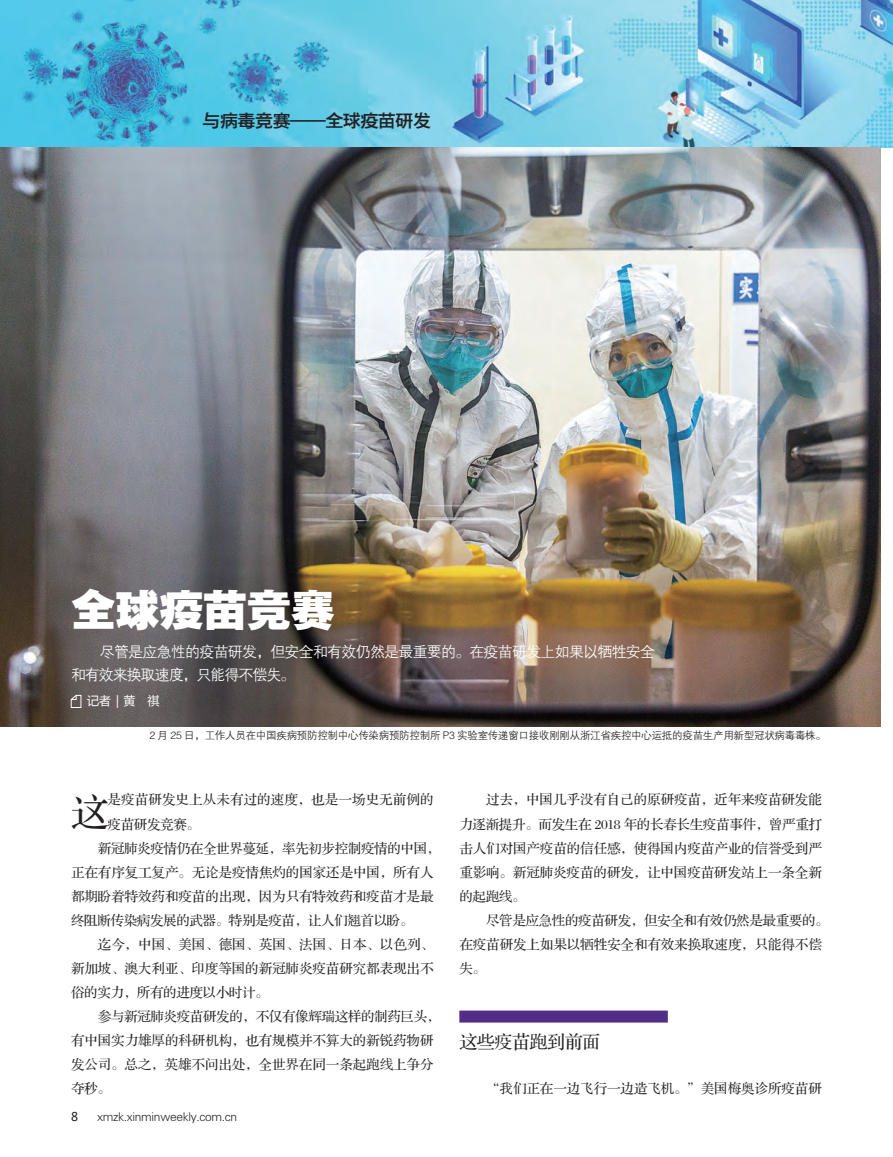
<style>
.page{position:relative;width:893px;height:1157px;background:#fff}
.page>*{position:absolute;margin:0;border:0;box-sizing:border-box;transform-origin:0 0}
.t1{font:45px "FZYDTHJW GB1 0";letter-spacing:-.025em;color:#fff}
.t2{font:37.5px "FZS3 JW GB1 0";color:#231f20}
.t3{font:18px "FZYDZHK GBK1 0";letter-spacing:-.025em;color:#231f20}
.t4{font:18px "FZS3 K GBK1 0";letter-spacing:-.025em;color:#231f20}
.t5{font:15px/22.5px "FZZDXJW GB1 0";letter-spacing:-.05em;color:#fff}
.t6{font:13.5px "FZS3 JW GB1 0";letter-spacing:-.005em;color:#231f20}
.t7{font:13.5px "FZS3 JW GB1 0";letter-spacing:-.025em;color:#231f20}
.t8{font:12px "FZXH1 JW GB1 0";letter-spacing:-.025em;color:#231f20}
.t9{font:12px "Microsoft Ya Hei";color:#fff}
.t10{font:12px "Microsoft Ya Hei";color:#231f20}
.t11{font:10.5px "FZZDXJW GB1 0";letter-spacing:-.025em;color:#231f20}
</style>
<div class="page">
<img style="left:0;top:0;width:893px;height:147px">
<img style="left:0;top:147px;width:880px;height:579px">
<svg style="left:71px;top:695px;width:10px;height:13px"></svg>
<div style="left:459px;top:1010px;width:209px;height:12px;background:#522e86"></div>
<h3 class="t3" style="left:202px;top:111px;width:230px">与病毒竞赛——全球疫苗研发</h3>
<p class="t1" style="left:71px;top:585px;width:266px">全球疫苗竞赛</p>
<p class="t5" style="left:71px;top:641px;width:586px">　　尽管是应急性的疫苗研发，但安全和有效仍然是最重要的。在疫苗研发上如果以牺牲安全和有效来换取速度，只能得不偿失。</p>
<p class="t9" style="left:87px;top:692px;width:73px">记者｜黄　祺</p>
<p class="t11" style="left:149px;top:729px;width:678px">2 月 25 日，工作人员在中国疾病预防控制中心传染病预防控制所 P3 实验室传递窗口接收刚刚从浙江省疾控中心运抵的疫苗生产用新型冠状病毒毒株。</p>
<p class="t2" style="left:71px;top:792px;width:39px">这</p>
<p class="t6" style="left:108px;top:793px;width:328px">是疫苗研发史上从未有过的速度，也是一场史无前例的</p>
<p class="t6" style="left:108px;top:817px;width:94px">疫苗研发竞赛。</p>
<p class="t7" style="left:98px;top:841px;width:344px">新冠肺炎疫情仍在全世界蔓延，率先初步控制疫情的中国，</p>
<p class="t6" style="left:71px;top:865px;width:364px">正在有序复工复产。无论是疫情焦灼的国家还是中国，所有人</p>
<p class="t6" style="left:71px;top:889px;width:364px">都期盼着特效药和疫苗的出现，因为只有特效药和疫苗才是最</p>
<p class="t7" style="left:71px;top:913px;width:344px">终阻断传染病发展的武器。特别是疫苗，让人们翘首以盼。</p>
<p class="t6" style="left:98px;top:937px;width:337px">迄今，中国、美国、德国、英国、法国、日本、以色列、</p>
<p class="t6" style="left:71px;top:961px;width:364px">新加坡、澳大利亚、印度等国的新冠肺炎疫苗研究都表现出不</p>
<p class="t7" style="left:71px;top:985px;width:199px">俗的实力，所有的进度以小时计。</p>
<p class="t7" style="left:98px;top:1009px;width:344px">参与新冠肺炎疫苗研发的，不仅有像辉瑞这样的制药巨头，</p>
<p class="t6" style="left:71px;top:1033px;width:364px">有中国实力雄厚的科研机构，也有规模并不算大的新锐药物研</p>
<p class="t6" style="left:71px;top:1057px;width:364px">发公司。总之，英雄不问出处，全世界在同一条起跑线上争分</p>
<p class="t6" style="left:71px;top:1081px;width:41px">夺秒。</p>
<p class="t10" style="left:71px;top:1108px;width:9px">8</p>
<p class="t8" style="left:97px;top:1109px;width:142px">xmzk.xinminweekly.com.cn</p>
<p class="t6" style="left:486px;top:793px;width:337px">过去，中国几乎没有自己的原研疫苗，近年来疫苗研发能</p>
<p class="t6" style="left:459px;top:817px;width:364px">力逐渐提升。而发生在 2018 年的长春长生疫苗事件，曾严重打</p>
<p class="t6" style="left:459px;top:841px;width:364px">击人们对国产疫苗的信任感，使得国内疫苗产业的信誉受到严</p>
<p class="t6" style="left:459px;top:865px;width:364px">重影响。新冠肺炎疫苗的研发，让中国疫苗研发站上一条全新</p>
<p class="t6" style="left:459px;top:889px;width:68px">的起跑线。</p>
<p class="t7" style="left:486px;top:913px;width:344px">尽管是应急性的疫苗研发，但安全和有效仍然是最重要的。</p>
<p class="t6" style="left:459px;top:937px;width:364px">在疫苗研发上如果以牺牲安全和有效来换取速度，只能得不偿</p>
<p class="t6" style="left:459px;top:961px;width:28px">失。</p>
<p class="t4" style="left:459px;top:1032px;width:142px">这些疫苗跑到前面</p>
<p class="t6" style="left:486px;top:1081px;width:337px">“我们正在一边飞行一边造飞机。”美国梅奥诊所疫苗研</p>
</div>
